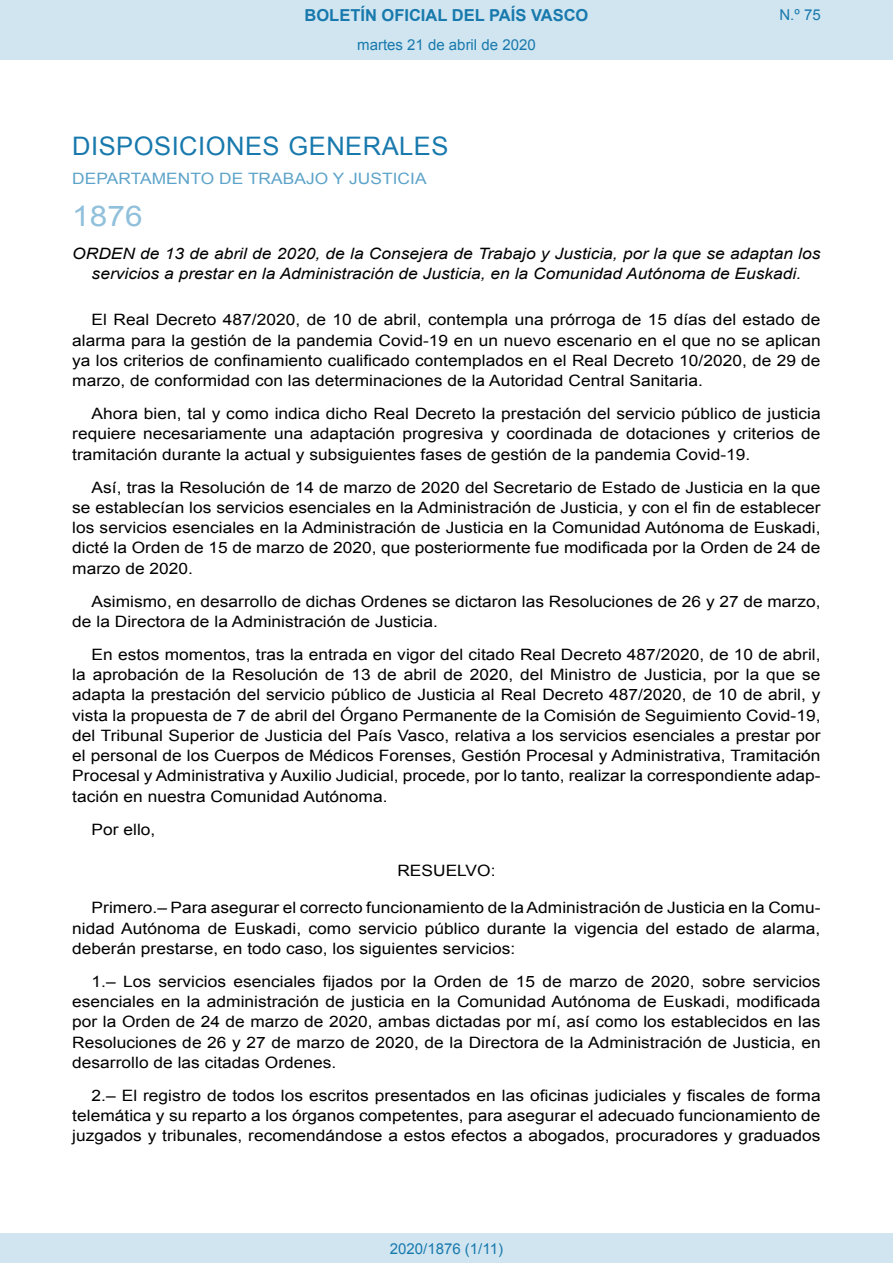
<style>
.page{position:relative;width:893px;height:1263px;background:#fff}
.page>*{position:absolute;margin:0;border:0;box-sizing:border-box;transform-origin:0 0}
.BOPVOrden{font:28.5px "Arial";color:#90c0db;scale:1.11 1}
.BOPVSeccion{font:25.5px "Arial";letter-spacing:.02em;color:#1879ad}
.t1{font:700 16.5px "Arial";color:#1879ad}
.BOPVDetalle{font:15.6px/20.2px "Arial";color:#000;text-align:justify;scale:1.11 1}
.BOPVTitulo{font:italic 15.6px/20.2px "Arial";color:#000;text-align:center;scale:1.11 1}
.BOPVOrganismo{font:15.6px "Arial";letter-spacing:.005em;color:#5ea4ca;scale:1.11 1}
.BOPVClave{font:15.6px "Arial";color:#000;scale:1.11 1}
.Paginacion_Centro{font:15px "Arial";color:#1879ad}
</style>
<div class="page">
<div style="left:0;top:0;width:893px;height:60px;background:#d0e5f0"></div>
<div style="left:0;top:1233px;width:893px;height:30px;background:#d0e5f0"></div>
<p class="t1" style="left:305px;top:4px;width:285px">BOLETÍN OFICIAL DEL PAÍS VASCO</p>
<p class="Paginacion_Centro" style="left:357px;top:35px;width:180px">martes 21 de abril de 2020</p>
<p class="Paginacion_Centro" style="left:779px;top:5px;width:43px">N.º 75</p>
<p class="BOPVSeccion" style="left:72px;top:129px;width:378px">DISPOSICIONES GENERALES</p>
<p class="BOPVOrganismo" style="left:72px;top:168px;width:321px">DEPARTAMENTO DE TRABAJO Y JUSTICIA</p>
<p class="BOPVOrden" style="left:72px;top:198px;width:65px">1876</p>
<p class="BOPVTitulo" style="left:72px;top:244px;width:675px">ORDEN de 13 de abril de 2020, de la Consejera de Trabajo y Justicia, por la que se adaptan los servicios a prestar en la Administración de Justicia, en la Comunidad Autónoma de Euskadi.</p>
<p class="BOPVDetalle" style="left:72px;top:310px;width:676px;text-indent:19px">El Real Decreto 487/2020, de 10 de abril, contempla una prórroga de 15 días del estado de alarma para la gestión de la pandemia Covid-19 en un nuevo escenario en el que no se aplican ya los criterios de confinamiento cualificado contemplados en el Real Decreto 10/2020, de 29 de marzo, de conformidad con las determinaciones de la Autoridad Central Sanitaria.</p>
<p class="BOPVDetalle" style="left:72px;top:404px;width:676px;text-indent:19px">Ahora bien, tal y como indica dicho Real Decreto la prestación del servicio público de justicia requiere necesariamente una adaptación progresiva y coordinada de dotaciones y criterios de tramitación durante la actual y subsiguientes fases de gestión de la pandemia Covid-19.</p>
<p class="BOPVDetalle" style="left:72px;top:477px;width:676px;text-indent:19px">Así, tras la Resolución de 14 de marzo de 2020 del Secretario de Estado de Justicia en la que se establecían los servicios esenciales en la Administración de Justicia, y con el fin de establecer los servicios esenciales en la Administración de Justicia en la Comunidad Autónoma de Euskadi, dicté la Orden de 15 de marzo de 2020, que posteriormente fue modificada por la Orden de 24 de marzo de 2020.</p>
<p class="BOPVDetalle" style="left:72px;top:591px;width:676px;text-indent:19px">Asimismo, en desarrollo de dichas Ordenes se dictaron las Resoluciones de 26 y 27 de marzo, de la Directora de la Administración de Justicia.</p>
<p class="BOPVDetalle" style="left:72px;top:644px;width:676px;text-indent:19px">En estos momentos, tras la entrada en vigor del citado Real Decreto 487/2020, de 10 de abril, la aprobación de la Resolución de 13 de abril de 2020, del Ministro de Justicia, por la que se adapta la prestación del servicio público de Justicia al Real Decreto 487/2020, de 10 de abril, y vista la propuesta de 7 de abril del Órgano Permanente de la Comisión de Seguimiento Covid-19, del Tribunal Superior de Justicia del País Vasco, relativa a los servicios esenciales a prestar por el personal de los Cuerpos de Médicos Forenses, Gestión Procesal y Administrativa, Tramitación Procesal y Administrativa y Auxilio Judicial, procede, por lo tanto, realizar la correspondiente adap&shy;tación en nuestra Comunidad Autónoma.</p>
<p class="BOPVDetalle" style="left:92px;top:819px;width:59px">Por ello,</p>
<p class="BOPVClave" style="left:397px;top:860px;width:90px">RESUELVO:</p>
<p class="BOPVDetalle" style="left:72px;top:898px;width:676px;text-indent:19px">Primero.– Para asegurar el correcto funcionamiento de la Administración de Justicia en la Comu&shy;nidad Autónoma de Euskadi, como servicio público durante la vigencia del estado de alarma, deberán prestarse, en todo caso, los siguientes servicios:</p>
<p class="BOPVDetalle" style="left:72px;top:971px;width:676px;text-indent:19px">1.– Los servicios esenciales fijados por la Orden de 15 de marzo de 2020, sobre servicios esenciales en la administración de justicia en la Comunidad Autónoma de Euskadi, modificada por la Orden de 24 de marzo de 2020, ambas dictadas por mí, así como los establecidos en las Resoluciones de 26 y 27 de marzo de 2020, de la Directora de la Administración de Justicia, en desarrollo de las citadas Ordenes.</p>
<p class="BOPVDetalle" style="left:72px;top:1085px;width:676px;text-indent:19px">2.– El registro de todos los escritos presentados en las oficinas judiciales y fiscales de forma telemática y su reparto a los órganos competentes, para asegurar el adecuado funcionamiento de juzgados y tribunales, recomendándose a estos efectos a abogados, procuradores y graduados</p>
<p class="Paginacion_Centro" style="left:390px;top:1238px;width:115px">2020/1876 (1/11)</p>
</div>
